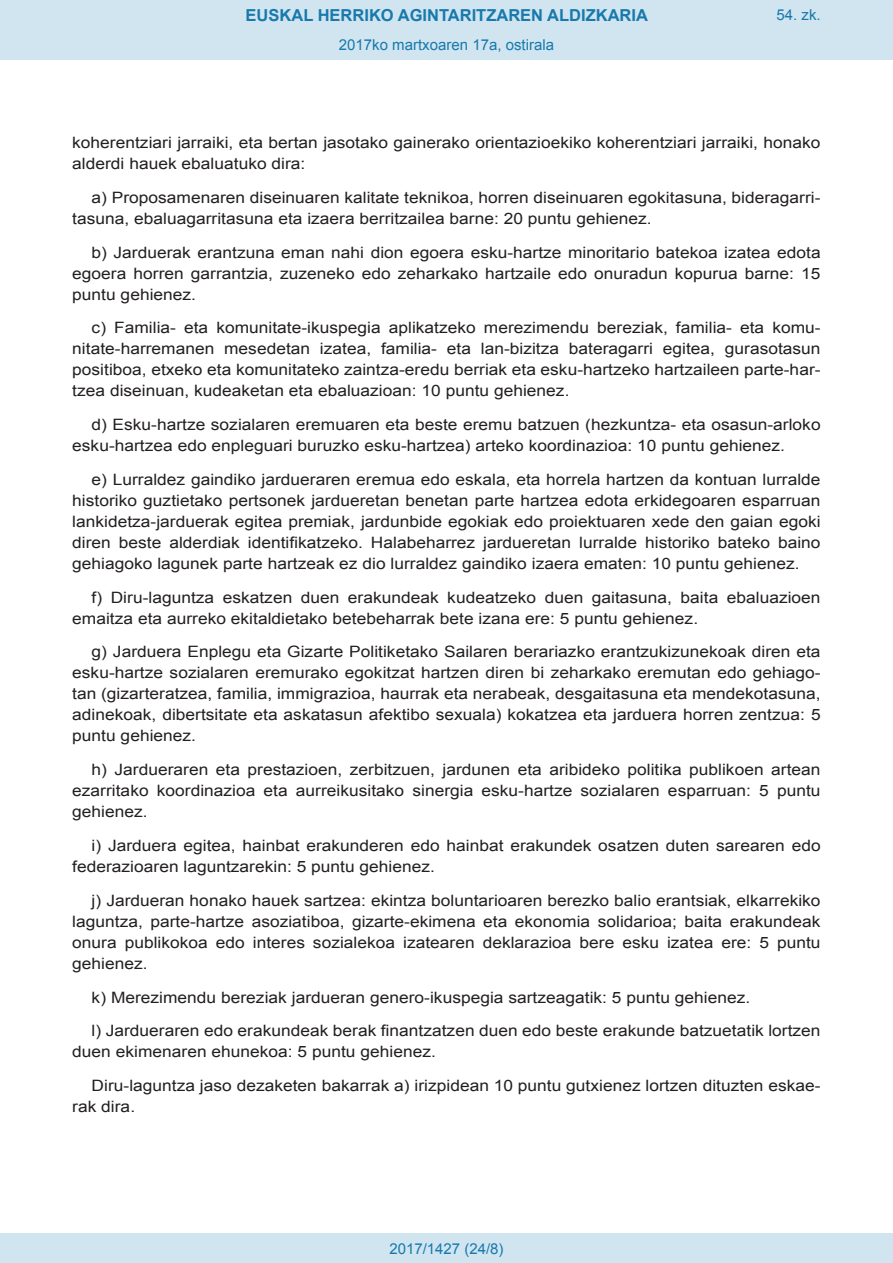
<style>
.page{position:relative;width:893px;height:1263px;background:#fff}
.page>*{position:absolute;margin:0;border:0;box-sizing:border-box;transform-origin:0 0}
.t1{font:700 16.5px "Arial";color:#1879ad}
.BOPVDetalle{font:15.6px/21px "Arial";color:#231f20;scale:1.11 1}
.Paginacion_Centro{font:15px "Arial";color:#1879ad}
</style>
<div class="page">
<div style="left:0;top:0;width:893px;height:60px;background:#d0e5f0"></div>
<div style="left:0;top:1233px;width:893px;height:30px;background:#d0e5f0"></div>
<p class="t1" style="left:246px;top:4px;width:404px">EUSKAL HERRIKO AGINTARITZAREN ALDIZKARIA</p>
<p class="Paginacion_Centro" style="left:339px;top:35px;width:217px">2017ko martxoaren 17a, ostirala</p>
<p class="Paginacion_Centro" style="left:776px;top:5px;width:46px">54. zk.</p>
<p class="BOPVDetalle" style="left:72px;top:132px;width:676px">koherentziari jarraiki, eta bertan jasotako gainerako orientazioekiko koherentziari jarraiki, honako alderdi hauek ebaluatuko dira:</p>
<p class="BOPVDetalle" style="left:72px;top:187px;width:676px;text-indent:19px">a) Proposamenaren diseinuaren kalitate teknikoa, horren diseinuaren egokitasuna, bideragarri&shy;tasuna, ebaluagarritasuna eta izaera berritzailea barne: 20 puntu gehienez.</p>
<p class="BOPVDetalle" style="left:72px;top:242px;width:676px;text-align:justify;text-indent:19px">b) Jarduerak erantzuna eman nahi dion egoera esku-hartze minoritario batekoa izatea edota egoera horren garrantzia, zuzeneko edo zeharkako hartzaile edo onuradun kopurua barne: 15 puntu gehienez.</p>
<p class="BOPVDetalle" style="left:72px;top:318px;width:676px;text-align:justify;text-indent:19px">c) Familia- eta komunitate-ikuspegia aplikatzeko merezimendu bereziak, familia- eta komu&shy;nitate-harremanen mesedetan izatea, familia- eta lan-bizitza bateragarri egitea, gurasotasun positiboa, etxeko eta komunitateko zaintza-eredu berriak eta esku-hartzeko hartzaileen parte-har&shy;tzea diseinuan, kudeaketan eta ebaluazioan: 10 puntu gehienez.</p>
<p class="BOPVDetalle" style="left:72px;top:414px;width:676px;text-indent:19px">d) Esku-hartze sozialaren eremuaren eta beste eremu batzuen (hezkuntza- eta osasun-arloko esku-hartzea edo enpleguari buruzko esku-hartzea) arteko koordinazioa: 10 puntu gehienez.</p>
<p class="BOPVDetalle" style="left:72px;top:469px;width:676px;text-align:justify;text-indent:19px">e) Lurraldez gaindiko jardueraren eremua edo eskala, eta horrela hartzen da kontuan lurralde historiko guztietako pertsonek jardueretan benetan parte hartzea edota erkidegoaren esparruan lankidetza-jarduerak egitea premiak, jardunbide egokiak edo proiektuaren xede den gaian egoki diren beste alderdiak identifikatzeko. Halabeharrez jardueretan lurralde historiko bateko baino gehiagoko lagunek parte hartzeak ez dio lurraldez gaindiko izaera ematen: 10 puntu gehienez.</p>
<p class="BOPVDetalle" style="left:72px;top:587px;width:676px;text-indent:19px">f) Diru-laguntza eskatzen duen erakundeak kudeatzeko duen gaitasuna, baita ebaluazioen emaitza eta aurreko ekitaldietako betebeharrak bete izana ere: 5 puntu gehienez.</p>
<p class="BOPVDetalle" style="left:72px;top:642px;width:676px;text-align:justify;text-indent:19px">g) Jarduera Enplegu eta Gizarte Politiketako Sailaren berariazko erantzukizunekoak diren eta esku-hartze sozialaren eremurako egokitzat hartzen diren bi zeharkako eremutan edo gehiago&shy;tan (gizarteratzea, familia, immigrazioa, haurrak eta nerabeak, desgaitasuna eta mendekotasuna, adinekoak, dibertsitate eta askatasun afektibo sexuala) kokatzea eta jarduera horren zentzua: 5 puntu gehienez.</p>
<p class="BOPVDetalle" style="left:72px;top:759px;width:676px;text-align:justify;text-indent:19px">h) Jardueraren eta prestazioen, zerbitzuen, jardunen eta aribideko politika publikoen artean ezarritako koordinazioa eta aurreikusitako sinergia esku-hartze sozialaren esparruan: 5 puntu gehienez.</p>
<p class="BOPVDetalle" style="left:72px;top:835px;width:676px;text-indent:19px">i) Jarduera egitea, hainbat erakunderen edo hainbat erakundek osatzen duten sarearen edo federazioaren laguntzarekin: 5 puntu gehienez.</p>
<p class="BOPVDetalle" style="left:72px;top:890px;width:676px;text-align:justify;text-indent:19px">j) Jardueran honako hauek sartzea: ekintza boluntarioaren berezko balio erantsiak, elkarrekiko laguntza, parte-hartze asoziatiboa, gizarte-ekimena eta ekonomia solidarioa; baita erakundeak onura publikokoa edo interes sozialekoa izatearen deklarazioa bere esku izatea ere: 5 puntu gehienez.</p>
<p class="BOPVDetalle" style="left:92px;top:987px;width:595px">k) Merezimendu bereziak jardueran genero-ikuspegia sartzeagatik: 5 puntu gehienez.</p>
<p class="BOPVDetalle" style="left:72px;top:1020px;width:676px;text-indent:19px">l) Jardueraren edo erakundeak berak finantzatzen duen edo beste erakunde batzuetatik lortzen duen ekimenaren ehunekoa: 5 puntu gehienez.</p>
<p class="BOPVDetalle" style="left:72px;top:1075px;width:676px;text-indent:19px">Diru-laguntza jaso dezaketen bakarrak a) irizpidean 10 puntu gutxienez lortzen dituzten eskae&shy;rak dira.</p>
<p class="Paginacion_Centro" style="left:389px;top:1238px;width:116px">2017/1427 (24/8)</p>
</div>
